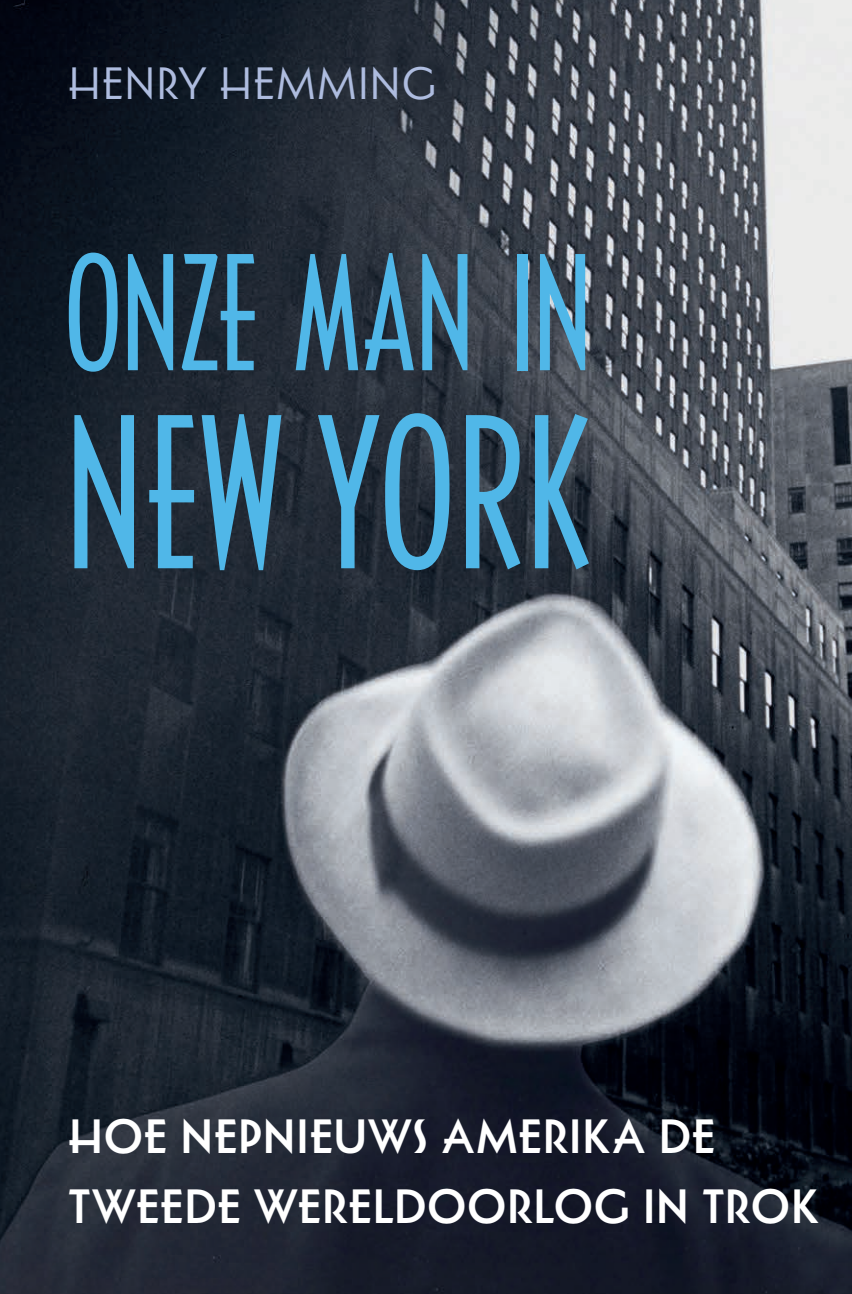
<style>
.page{position:relative;width:852px;height:1294px;background:#fff}
.page>*{position:absolute;margin:0;border:0;box-sizing:border-box;transform-origin:0 0}
.t1{font:500 condensed 191.4px "Romeo";letter-spacing:.015em;color:#50b7e8}
.t2{font:500 condensed 145.2px "Romeo";letter-spacing:.005em;color:#50b7e8}
.t3{font:600 48px/70px "Marseille";letter-spacing:.03em;color:#fff}
.t4{font:46px "Marseille";letter-spacing:.05em;color:#aebcdf}
</style>
<div class="page">
<img style="left:0;top:0;width:851px;height:1294px">
<p class="t4" style="left:68px;top:55px;width:369px">HENRY HEMMING</p>
<h2 class="t2" style="left:66px;top:235px;width:527px">ONZE MAN IN</h2>
<h1 class="t1" style="left:66px;top:390px;width:525px">NEW YORK</h1>
<p class="t3" style="left:68px;top:1102px;width:751px">HOE NEPNIEUWS AMERIKA DE<br>TWEEDE WERELDOORLOG IN TROK</p>
</div>
